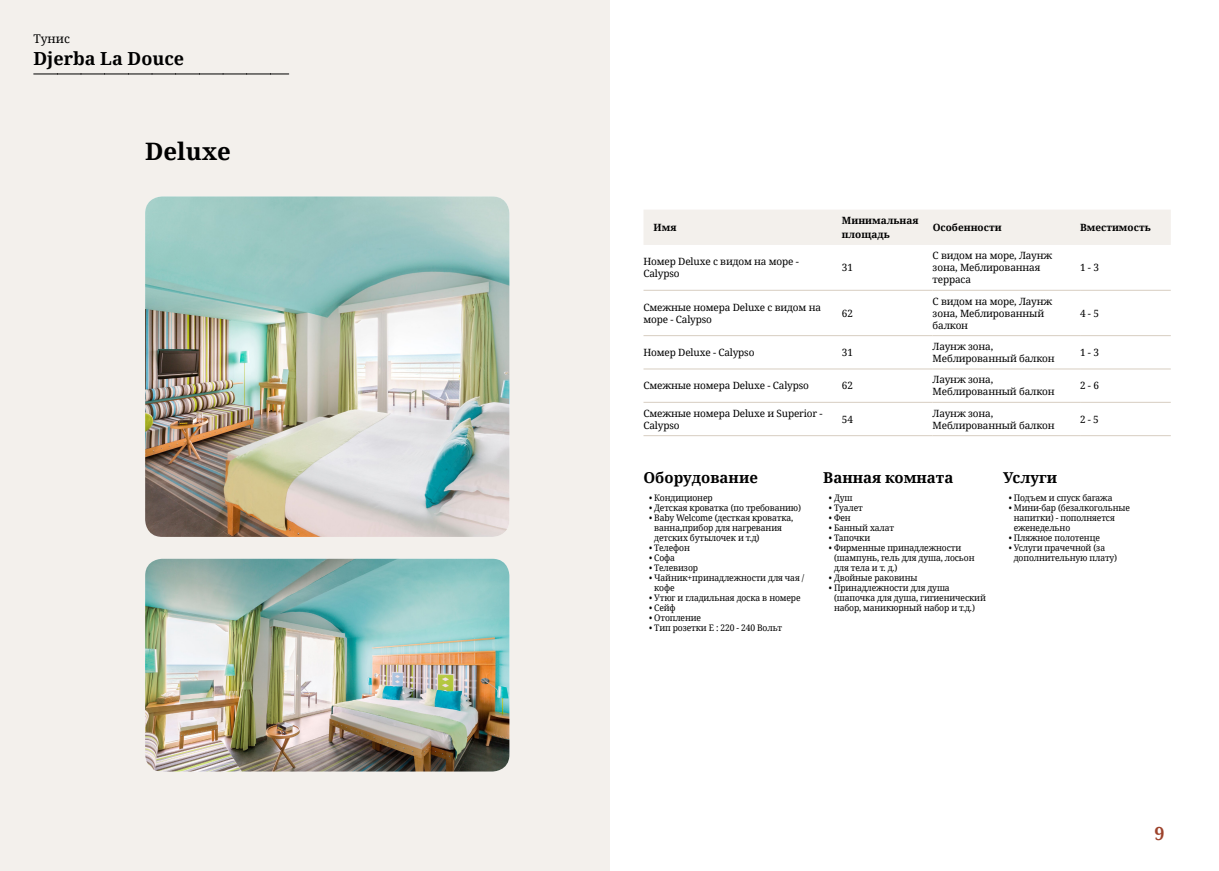
<style>
.page{position:relative;width:1219px;height:871px;background:#fff}
.page>*{position:absolute;margin:0;border:0;box-sizing:border-box;transform-origin:0 0}
.t1{font:700 24px "Noto Serif";color:#000}
.t2{font:700 18px "Noto Serif";color:#000}
.t3{font:700 18px "Noto Serif";color:#9d432c}
.t4{font:700 15px "Noto Serif";color:#000}
.t5{font:12px "Noto Serif";color:#000}
.t6{font:10px/12px "Noto Serif";letter-spacing:-.015em;color:#000}
.t7{font:700 10px/14px "Noto Serif";color:#000}
.t8{font:9px/10px "Noto Serif";letter-spacing:-.015em;color:#000;scale:.95 1}
</style>
<div class="page">
<div style="left:0;top:0;width:609px;height:870px;background:#f3f0ec"></div>
<img style="left:145px;top:196px;width:364px;height:340px">
<img style="left:145px;top:558px;width:364px;height:213px">
<svg style="left:34px;top:74px;width:255px;height:1px"></svg>
<div style="left:644px;top:210px;width:527px;height:35px;background:#f3f0ec"></div>
<hr style="left:643px;top:290px;width:199px;height:1px;background:#d7cdc1">
<hr style="left:842px;top:290px;width:91px;height:1px;background:#d7cdc1">
<hr style="left:933px;top:290px;width:147px;height:1px;background:#d7cdc1">
<hr style="left:1080px;top:290px;width:91px;height:1px;background:#d7cdc1">
<hr style="left:643px;top:335px;width:199px;height:1px;background:#d7cdc1">
<hr style="left:842px;top:335px;width:91px;height:1px;background:#d7cdc1">
<hr style="left:933px;top:335px;width:147px;height:1px;background:#d7cdc1">
<hr style="left:1080px;top:335px;width:91px;height:1px;background:#d7cdc1">
<hr style="left:643px;top:368px;width:199px;height:1px;background:#d7cdc1">
<hr style="left:842px;top:368px;width:91px;height:1px;background:#d7cdc1">
<hr style="left:933px;top:368px;width:147px;height:1px;background:#d7cdc1">
<hr style="left:1080px;top:368px;width:91px;height:1px;background:#d7cdc1">
<hr style="left:643px;top:401px;width:199px;height:1px;background:#d7cdc1">
<hr style="left:842px;top:401px;width:91px;height:1px;background:#d7cdc1">
<hr style="left:933px;top:401px;width:147px;height:1px;background:#d7cdc1">
<hr style="left:1080px;top:401px;width:91px;height:1px;background:#d7cdc1">
<hr style="left:643px;top:435px;width:199px;height:1px;background:#d7cdc1">
<hr style="left:842px;top:435px;width:91px;height:1px;background:#d7cdc1">
<hr style="left:933px;top:435px;width:147px;height:1px;background:#d7cdc1">
<hr style="left:1080px;top:435px;width:91px;height:1px;background:#d7cdc1">
<h3 class="t5" style="left:33px;top:30px;width:38px">Тунис</h3>
<h2 class="t2" style="left:33px;top:45px;width:152px">Djerba La Douce</h2>
<h1 class="t1" style="left:145px;top:135px;width:87px">Deluxe</h1>
<p class="t7" style="left:653px;top:220px;width:24px">Имя</p>
<p class="t7" style="left:842px;top:213px;width:78px">Минимальная площадь</p>
<p class="t7" style="left:933px;top:220px;width:70px">Особенности</p>
<p class="t7" style="left:1080px;top:220px;width:72px">Вместимость</p>
<p class="t6" style="left:643px;top:255px;width:157px">Номер Deluxe с видом на море -<br>Calypso</p>
<p class="t6" style="left:842px;top:261px;width:13px">31</p>
<p class="t6" style="left:933px;top:249px;width:121px">С видом на море, Лаунж зона, Меблированная терраса</p>
<p class="t6" style="left:1080px;top:261px;width:20px">1 - 3</p>
<p class="t6" style="left:643px;top:300px;width:179px">Смежные номера Deluxe с видом на море - Calypso</p>
<p class="t6" style="left:842px;top:306px;width:13px">62</p>
<p class="t6" style="left:933px;top:294px;width:121px">С видом на море, Лаунж зона, Меблированный балкон</p>
<p class="t6" style="left:1080px;top:306px;width:20px">4 - 5</p>
<p class="t6" style="left:643px;top:346px;width:112px">Номер Deluxe - Calypso</p>
<p class="t6" style="left:842px;top:346px;width:13px">31</p>
<p class="t6" style="left:933px;top:340px;width:124px">Лаунж зона,<br>Меблированный балкон</p>
<p class="t6" style="left:1080px;top:346px;width:20px">1 - 3</p>
<p class="t6" style="left:643px;top:379px;width:167px">Смежные номера Deluxe - Calypso</p>
<p class="t6" style="left:842px;top:379px;width:13px">62</p>
<p class="t6" style="left:933px;top:373px;width:124px">Лаунж зона,<br>Меблированный балкон</p>
<p class="t6" style="left:1080px;top:379px;width:20px">2 - 6</p>
<p class="t6" style="left:643px;top:406px;width:181px">Смежные номера Deluxe и Superior -<br>Calypso</p>
<p class="t6" style="left:842px;top:412px;width:13px">54</p>
<p class="t6" style="left:933px;top:406px;width:124px">Лаунж зона,<br>Меблированный балкон</p>
<p class="t6" style="left:1080px;top:412px;width:20px">2 - 5</p>
<h3 class="t4" style="left:643px;top:466px;width:116px">Оборудование</h3>
<p class="t8" style="left:649px;top:492px;width:68px">• Кондиционер</p>
<p class="t8" style="left:649px;top:502px;width:161px">• Детская кроватка (по требованию)</p>
<p class="t8" style="left:654px;top:512px;width:148px;text-indent:-5px">• Baby Welcome (десткая кроватка, ванна,прибор для нагревания детских бутылочек и т.д)</p>
<p class="t8" style="left:649px;top:542px;width:44px">• Телефон</p>
<p class="t8" style="left:649px;top:552px;width:29px">• Софа</p>
<p class="t8" style="left:649px;top:562px;width:53px">• Телевизор</p>
<p class="t8" style="left:654px;top:572px;width:159px;text-indent:-5px">• Чайник+принадлежности для чая / кофе</p>
<p class="t8" style="left:649px;top:592px;width:161px">• Утюг и гладильная доска в номере</p>
<p class="t8" style="left:649px;top:602px;width:29px">• Сейф</p>
<p class="t8" style="left:649px;top:612px;width:56px">• Отопление</p>
<p class="t8" style="left:649px;top:622px;width:142px">• Тип розетки E : 220 - 240 Вольт</p>
<h3 class="t4" style="left:823px;top:466px;width:132px">Ванная комната</h3>
<p class="t8" style="left:829px;top:492px;width:26px">• Душ</p>
<p class="t8" style="left:829px;top:502px;width:37px">• Туалет</p>
<p class="t8" style="left:829px;top:512px;width:24px">• Фен</p>
<p class="t8" style="left:829px;top:522px;width:70px">• Банный халат</p>
<p class="t8" style="left:829px;top:532px;width:45px">• Тапочки</p>
<p class="t8" style="left:834px;top:542px;width:149px;text-indent:-5px">• Фирменные принадлежности (шампунь, гель для душа, лосьон для тела и т. д.)</p>
<p class="t8" style="left:829px;top:572px;width:95px">• Двойные раковины</p>
<p class="t8" style="left:834px;top:582px;width:161px;text-indent:-5px">• Принадлежности для душа (шапочка для душа, гигиенический набор, маникюрный набор и т.д.)</p>
<h3 class="t4" style="left:1003px;top:466px;width:55px">Услуги</h3>
<p class="t8" style="left:1009px;top:492px;width:111px">• Подъем и спуск багажа</p>
<p class="t8" style="left:1014px;top:502px;width:124px;text-indent:-5px">• Мини-бар (безалкогольные напитки) - пополняется еженедельно</p>
<p class="t8" style="left:1009px;top:532px;width:98px">• Пляжное полотенце</p>
<p class="t8" style="left:1014px;top:542px;width:110px;text-indent:-5px">• Услуги прачечной (за дополнительную плату)</p>
<h2 class="t3" style="left:1154px;top:820px;width:12px">9</h2>
</div>
